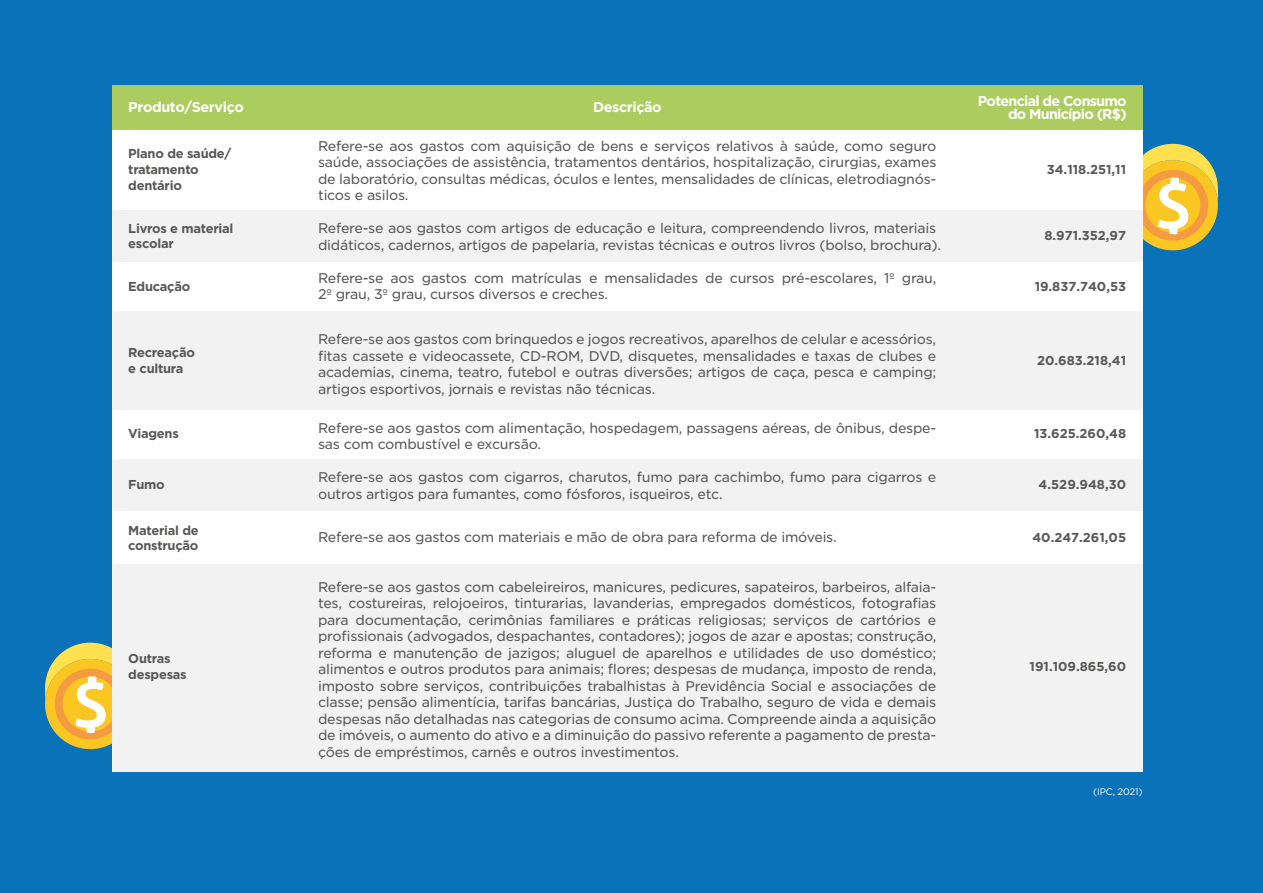
<style>
.page{position:relative;width:1263px;height:893px;background:#0a72b8}
.page>*{position:absolute;margin:0;border:0;box-sizing:border-box;transform-origin:0 0}
.t1{font:700 14.25px/13.5px "Gotham";letter-spacing:-.05em;color:#fff;text-align:right}
.t2{font:700 14.25px "Gotham";letter-spacing:-.025em;color:#fff}
.t3{font:13.5px/16.5px "Gotham S Sm";letter-spacing:-.02em;color:#575856}
.t4{font:700 12.9px/15.6px "Gotham";letter-spacing:-.02em;color:#585856}
.t5{font:700 12.9px "Gotham";color:#585856}
.t6{font:9.45px "Gotham";letter-spacing:-.02em;color:#fff}
</style>
<div class="page">
<div style="left:1128px;top:160px;width:90px;height:90px;background:#f9c622;border-radius:50%"></div>
<svg style="left:1142px;top:144px;width:76px;height:97px"></svg>
<div style="left:45px;top:659px;width:90px;height:90px;background:#f9c622;border-radius:50%"></div>
<svg style="left:45px;top:643px;width:67px;height:96px"></svg>
<div style="left:112px;top:85px;width:1030px;height:45px;background:#adcc5f"></div>
<div style="left:112px;top:210px;width:1030px;height:53px;background:#f3f2f3"></div>
<div style="left:112px;top:311px;width:1030px;height:99px;background:#f3f2f3"></div>
<div style="left:112px;top:458px;width:1030px;height:53px;background:#f3f2f3"></div>
<div style="left:112px;top:511px;width:1030px;height:54px;background:#fff"></div>
<div style="left:112px;top:130px;width:1030px;height:80px;background:#fff"></div>
<div style="left:112px;top:263px;width:1030px;height:48px;background:#fff"></div>
<div style="left:112px;top:410px;width:1030px;height:48px;background:#fff"></div>
<div style="left:112px;top:564px;width:1030px;height:208px;background:#f3f2f3"></div>
<p class="t2" style="left:128px;top:99px;width:117px">Produto/Serviço</p>
<p class="t4" style="left:128px;top:146px;width:105px">Plano de saúde/ tratamento dentário</p>
<p class="t4" style="left:128px;top:220px;width:107px">Livros e material escolar</p>
<p class="t4" style="left:128px;top:278px;width:63px">Educação</p>
<p class="t4" style="left:128px;top:344px;width:68px">Recreação e cultura</p>
<p class="t4" style="left:128px;top:426px;width:52px">Viagens</p>
<p class="t4" style="left:128px;top:476px;width:38px">Fumo</p>
<p class="t4" style="left:128px;top:522px;width:72px">Material de construção</p>
<p class="t4" style="left:128px;top:650px;width:60px">Outras despesas</p>
<p class="t2" style="left:593px;top:99px;width:70px">Descrição</p>
<p class="t1" style="left:978px;top:93px;width:150px">Potencial de Consumo do Município (R$)</p>
<p class="t3" style="left:318px;top:137px;width:620px;text-align:justify">Refere-se aos gastos com aquisição de bens e serviços relativos à saúde, como seguro saúde, associações de assistência, tratamentos dentários, hospitalização, cirurgias, exames de laboratório, consultas médicas, óculos e lentes, mensalidades de clínicas, eletrodiagnós&shy;ticos e asilos.</p>
<p class="t3" style="left:318px;top:220px;width:625px">Refere-se aos gastos com artigos de educação e leitura, compreendendo livros, materiais didáticos, cadernos, artigos de papelaria, revistas técnicas e outros livros (bolso, brochura).</p>
<p class="t3" style="left:318px;top:269px;width:620px">Refere-se aos gastos com matrículas e mensalidades de cursos pré-escolares, 1º grau,<br>2º grau, 3º grau, cursos diversos e creches.</p>
<p class="t3" style="left:318px;top:331px;width:620px;text-align:justify">Refere-se aos gastos com brinquedos e jogos recreativos, aparelhos de celular e acessórios, fitas cassete e videocassete, CD-ROM, DVD, disquetes, mensalidades e taxas de clubes e academias, cinema, teatro, futebol e outras diversões; artigos de caça, pesca e camping; artigos esportivos, jornais e revistas não técnicas.</p>
<p class="t3" style="left:318px;top:419px;width:620px">Refere-se aos gastos com alimentação, hospedagem, passagens aéreas, de ônibus, despe&shy;sas com combustível e excursão.</p>
<p class="t3" style="left:318px;top:469px;width:620px">Refere-se aos gastos com cigarros, charutos, fumo para cachimbo, fumo para cigarros e outros artigos para fumantes, como fósforos, isqueiros, etc.</p>
<p class="t3" style="left:318px;top:529px;width:520px">Refere-se aos gastos com materiais e mão de obra para reforma de imóveis.</p>
<p class="t3" style="left:318px;top:578px;width:620px;text-align:justify">Refere-se aos gastos com cabeleireiros, manicures, pedicures, sapateiros, barbeiros, alfaia&shy;tes, costureiras, relojoeiros, tinturarias, lavanderias, empregados domésticos, fotografias para documentação, cerimônias familiares e práticas religiosas; serviços de cartórios e profissionais (advogados, despachantes, contadores); jogos de azar e apostas; construção, reforma e manutenção de jazigos; aluguel de aparelhos e utilidades de uso doméstico; alimentos e outros produtos para animais; flores; despesas de mudança, imposto de renda, imposto sobre serviços, contribuições trabalhistas à Previdência Social e associações de classe; pensão alimentícia, tarifas bancárias, Justiça do Trabalho, seguro de vida e demais despesas não detalhadas nas categorias de consumo acima. Compreende ainda a aquisição de imóveis, o aumento do ativo e a diminuição do passivo referente a pagamento de presta&shy;ções de empréstimos, carnês e outros investimentos.</p>
<p class="t5" style="left:1047px;top:162px;width:81px">34.118.251,11</p>
<p class="t4" style="left:1044px;top:228px;width:83px">8.971.352,97</p>
<p class="t5" style="left:1035px;top:279px;width:93px">19.837.740,53</p>
<p class="t5" style="left:1037px;top:353px;width:91px">20.683.218,41</p>
<p class="t5" style="left:1034px;top:426px;width:94px">13.625.260,48</p>
<p class="t4" style="left:1038px;top:476px;width:89px">4.529.948,30</p>
<p class="t5" style="left:1032px;top:530px;width:95px">40.247.261,05</p>
<p class="t5" style="left:1030px;top:659px;width:98px">191.109.865,60</p>
<p class="t6" style="left:1093px;top:787px;width:51px">(IPC, 2021)</p>
</div>
